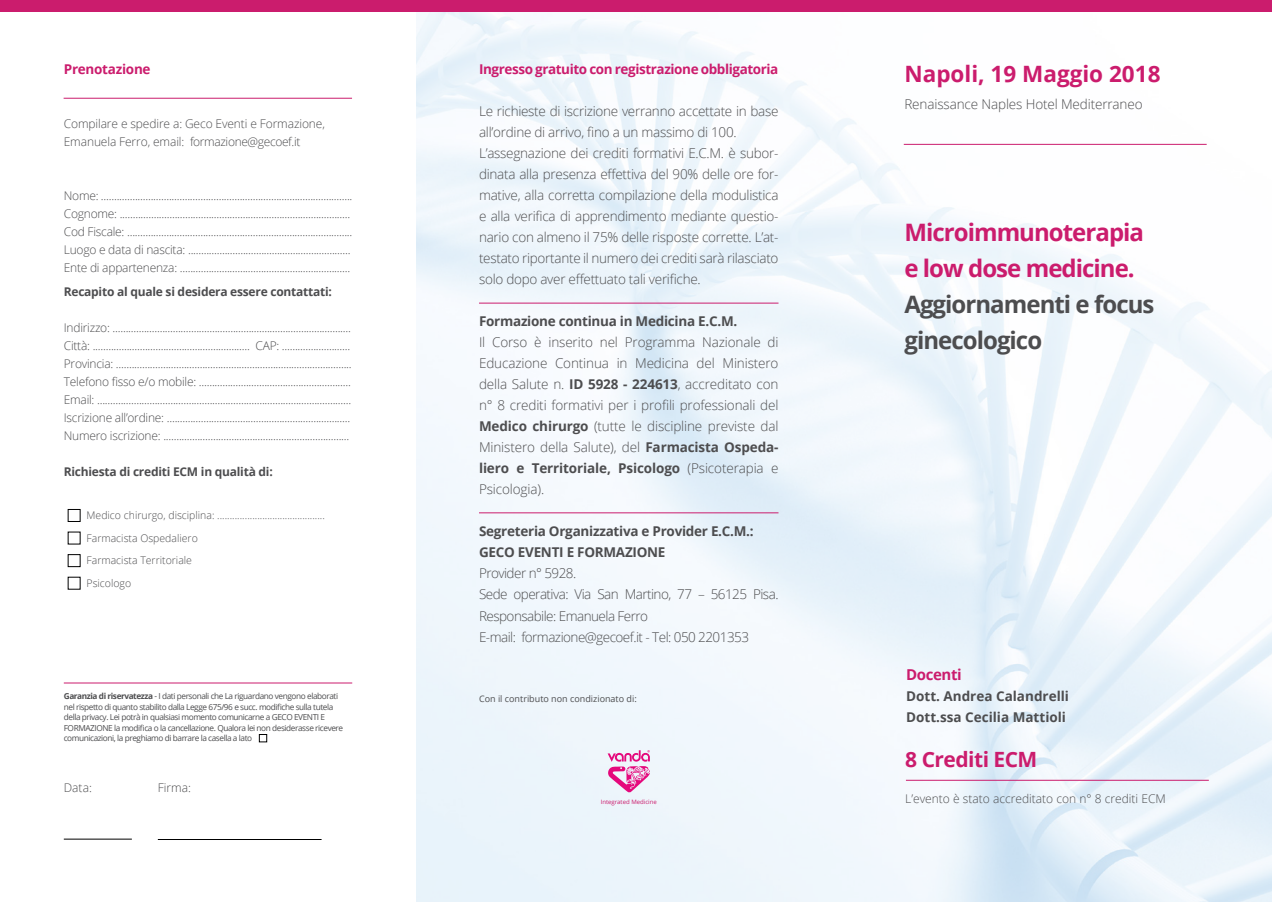
<style>
.page{position:relative;width:1272px;height:902px;background:#fff}
.page>*{position:absolute;margin:0;border:0;box-sizing:border-box;transform-origin:0 0}
.t1{font:700 24px/36px "Open Sans";letter-spacing:-.04em;color:#cb1c6d}
.t2{font:700 22.5px "Open Sans";color:#cb1c6d}
.t3{font:700 21px "Open Sans";letter-spacing:-.025em;color:#cb1c6d}
.t4{font:700 15px "Open Sans";letter-spacing:-.025em;color:#cb1c6d}
.t5{font:300 13.5px/21px "Open Sans";letter-spacing:-.02em;color:#4d4d4f;text-align:justify}
.t6{font:300 13.5px/21px "Open Sans";letter-spacing:-.04em;color:#4d4d4f}
.t7{font:700 13.5px "Open Sans";letter-spacing:-.02em;color:#4d4d4f}
.t8{font:700 13.5px "Open Sans";letter-spacing:-.03em;color:#cb1c6d}
.t9{font:700 13.5px "Open Sans";color:#4d4d4f}
.Paragraph_Style_2{font:300 12px/18px "Open Sans";letter-spacing:-.02em;color:#4d4d4f}
.Paragraph_Style_2-2{font:700 12px "Open Sans";letter-spacing:-.02em;color:#4d4d4f}
.Paragraph_Style_2-3{font:300 12px "Open Sans";color:#4d4d4f}
.t10{font:300 10.5px "Open Sans";color:#4d4d4f}
.t11{font:9px "Open Sans";color:#4d4d4f}
.Paragraph_Style_2-4{font:8.25px/10.5px "Open Sans";letter-spacing:-.05em;color:#4d4d4f}
.t12{font:6px "Open Sans";color:#cb1c6d}
.s1{font-weight:700}
.s2{color:#4d4d4f}
</style>
<div class="page">
<img style="left:417px;top:12px;width:854px;height:889px">
<hr style="left:903px;top:144px;width:303px;height:1px;background:#cb1c6d">
<hr style="left:479px;top:303px;width:299px;height:1px;background:#cb1c6d">
<hr style="left:479px;top:512px;width:299px;height:1px;background:#cb1c6d">
<hr style="left:905px;top:779px;width:303px;height:1px;background:#cb1c6d">
<div style="left:68px;top:509px;width:12px;height:13px;border:1px solid #000"></div>
<div style="left:68px;top:554px;width:12px;height:13px;border:1px solid #000"></div>
<div style="left:259px;top:734px;width:8px;height:8px;border:1px solid #000"></div>
<hr style="left:64px;top:838px;width:68px;height:1px;background:#000">
<hr style="left:158px;top:839px;width:163px;height:1px;background:#000">
<hr style="left:64px;top:98px;width:288px;height:1px;background:#cb1c6d">
<svg style="left:607px;top:750px;width:43px;height:42px"></svg>
<div style="left:0;top:0;width:1271px;height:12px;background:#cb1c6d"></div>
<hr style="left:64px;top:682px;width:288px;height:1px;background:#cb1c6d">
<p class="t8" style="left:64px;top:60px;width:88px">Prenotazione</p>
<p class="Paragraph_Style_2" style="left:64px;top:114px;width:263px">Compilare e spedire a: Geco Eventi e Formazione,<br>Emanuela Ferro, email: formazione@gecoef.it</p>
<p class="Paragraph_Style_2" style="left:64px;top:186px;width:290px">Nome: ................................................................................................</p>
<p class="Paragraph_Style_2" style="left:64px;top:204px;width:288px">Cognome: ........................................................................................</p>
<p class="Paragraph_Style_2" style="left:64px;top:222px;width:290px">Cod Fiscale: ......................................................................................</p>
<p class="Paragraph_Style_2" style="left:64px;top:240px;width:288px">Luogo e data di nascita: ..............................................................</p>
<p class="Paragraph_Style_2" style="left:64px;top:258px;width:288px">Ente di appartenenza: .................................................................</p>
<p class="Paragraph_Style_2-2" style="left:64px;top:283px;width:270px">Recapito al quale si desidera essere contattati:</p>
<p class="Paragraph_Style_2" style="left:64px;top:318px;width:289px">Indirizzo: ...........................................................................................</p>
<p class="Paragraph_Style_2" style="left:64px;top:336px;width:288px">Città: ............................................................ CAP: ..........................</p>
<p class="Paragraph_Style_2" style="left:64px;top:354px;width:289px">Provincia: ..........................................................................................</p>
<p class="Paragraph_Style_2" style="left:64px;top:372px;width:289px">Telefono fisso e/o mobile: ..........................................................</p>
<p class="Paragraph_Style_2" style="left:64px;top:390px;width:289px">Email: .................................................................................................</p>
<p class="Paragraph_Style_2" style="left:64px;top:408px;width:288px">Iscrizione all’ordine: ......................................................................</p>
<p class="Paragraph_Style_2" style="left:64px;top:426px;width:287px">Numero iscrizione: .......................................................................</p>
<p class="Paragraph_Style_2-2" style="left:64px;top:463px;width:210px">Richiesta di crediti ECM in qualità di:</p>
<p class="t10" style="left:86px;top:508px;width:240px">Medico chirurgo, disciplina: ...........................................</p>
<p class="t10" style="left:86px;top:530px;width:113px">Farmacista Ospedaliero</p>
<p class="t10" style="left:86px;top:553px;width:107px">Farmacista Territoriale</p>
<p class="t10" style="left:86px;top:576px;width:46px">Psicologo</p>
<p class="Paragraph_Style_2-4" style="left:64px;top:690px;width:281px"><span class="s1">Garanzia di riservatezza</span> - I dati personali che La riguardano vengono elaborati nel rispetto di quanto stabilito dalla Legge 675/96 e succ. modifiche sulla tutela della privacy. Lei potrà in qualsiasi momento comunicarne a GECO EVENTI E FORMAZIONE la modifica o la cancellazione. Qualora lei non desiderasse ricevere comunicazioni, la preghiamo di barrare la casella a lato</p>
<p class="Paragraph_Style_2" style="left:64px;top:777px;width:30px">Data:</p>
<p class="Paragraph_Style_2" style="left:158px;top:777px;width:35px">Firma:</p>
<p class="t8" style="left:479px;top:60px;width:301px">Ingresso gratuito con registrazione obbligatoria</p>
<p class="t5" style="left:479px;top:100px;width:301px">Le richieste di iscrizione verranno accettate in base all’ordine di arrivo, fino a un massimo di 100.</p>
<p class="t5" style="left:479px;top:142px;width:301px">L’assegnazione dei crediti formativi E.C.M. è subor&shy;dinata alla presenza effettiva del 90% delle ore for&shy;mative, alla corretta compilazione della modulistica e alla verifica di apprendimento mediante questio&shy;nario con almeno il 75% delle risposte corrette. L’at&shy;testato riportante il numero dei crediti sarà rilasciato solo dopo aver effettuato tali verifiche.</p>
<p class="t7" style="left:479px;top:312px;width:260px">Formazione continua in Medicina E.C.M.</p>
<p class="t5" style="left:479px;top:331px;width:301px">Il Corso è inserito nel Programma Nazionale di Educazione Continua in Medicina del Ministero della Salute n. <span class="s1">ID 5928 - 224613</span>, accreditato con n° 8 crediti formativi per i profili professionali del <span class="s1">Medico chirurgo</span> (tutte le discipline previste dal Ministero della Salute), del <span class="s1">Farmacista Ospeda&shy;liero e Territoriale, Psicologo</span> (Psicoterapia e Psicologia).</p>
<p class="t7" style="left:479px;top:522px;width:276px">Segreteria Organizzativa e Provider E.C.M.:</p>
<p class="t7" style="left:479px;top:543px;width:188px">GECO EVENTI E FORMAZIONE</p>
<p class="t6" style="left:479px;top:562px;width:99px">Provider n° 5928.</p>
<p class="t6" style="left:479px;top:583px;width:301px">Sede operativa: Via San Martino, 77 – 56125 Pisa.<br>Responsabile: Emanuela Ferro</p>
<p class="t6" style="left:479px;top:625px;width:271px">E-mail: formazione@gecoef.it - Tel: 050 2201353</p>
<p class="t11" style="left:479px;top:692px;width:159px">Con il contributo non condizionato di:</p>
<p class="t2" style="left:904px;top:58px;width:257px">Napoli, 19 Maggio 2018</p>
<p class="t5" style="left:904px;top:93px;width:240px">Renaissance Naples Hotel Mediterraneo</p>
<p class="t1" style="left:904px;top:213px;width:251px">Microimmunoterapia e low dose medicine.<br><span class="s2">Aggiornamenti e focus ginecologico</span></p>
<p class="t4" style="left:906px;top:663px;width:57px">Docenti</p>
<p class="t9" style="left:906px;top:686px;width:164px">Dott. Andrea Calandrelli</p>
<p class="t9" style="left:906px;top:707px;width:161px">Dott.ssa Cecilia Mattioli</p>
<p class="t3" style="left:905px;top:744px;width:134px">8 Crediti ECM</p>
<p class="t12" style="left:600px;top:797px;width:58px">Integrated Medicine</p>
<p class="Paragraph_Style_2-3" style="left:905px;top:790px;width:262px">L’evento è stato accreditato con n° 8 crediti ECM</p>
</div>
